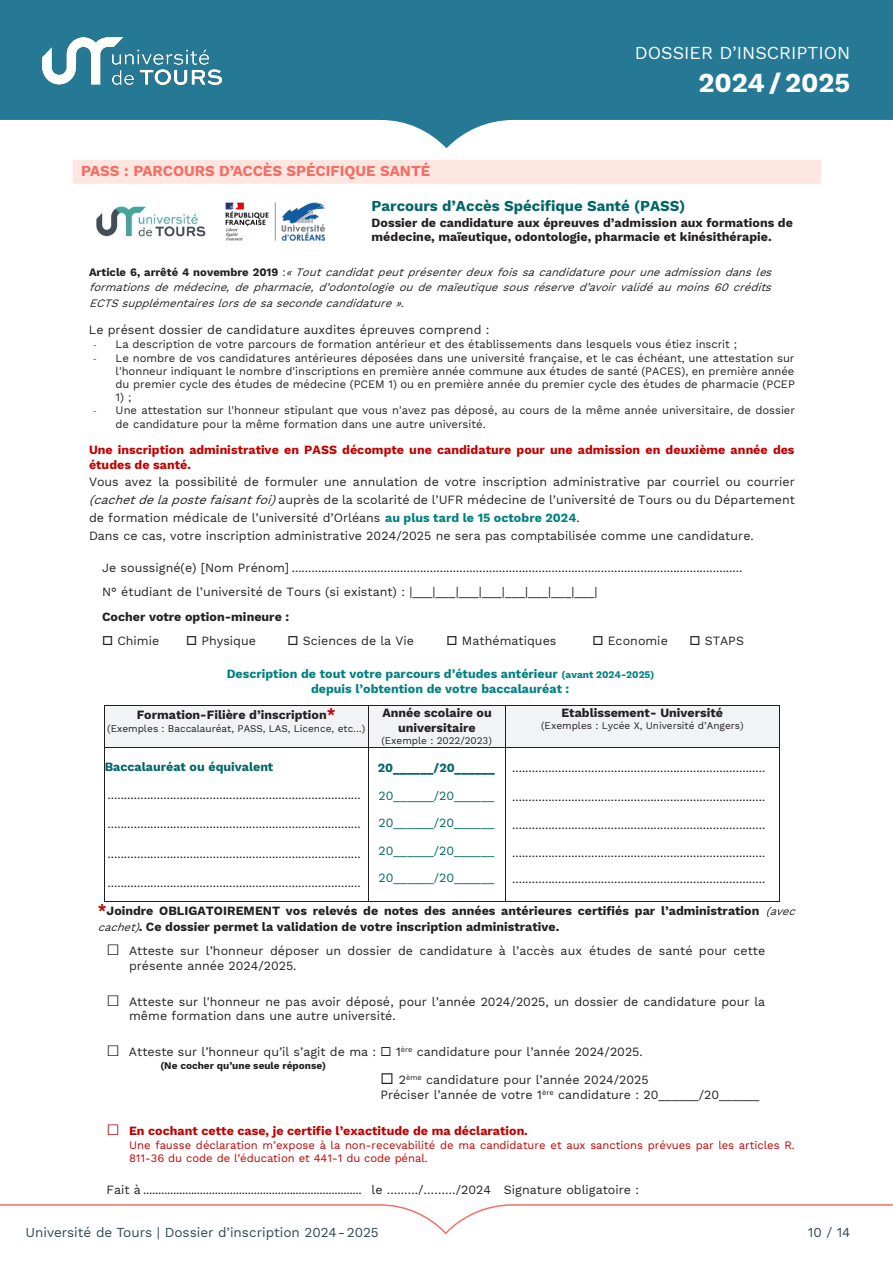
<style>
.page{position:relative;width:893px;height:1263px;background:#fff}
.page>*{position:absolute;margin:0;border:0;box-sizing:border-box;transform-origin:0 0}
.t1{font:700 27px "Work Sans";color:#fff}
.t2{font:18px "Work Sans";color:#fff}
.t3{font:700 15px "Work Sans";color:#066}
.TITRE_VERT{font:700 15px "Work Sans";color:#f26f66}
.t4{font:13.5px "Work Sans";color:#334650}
.t5{font:12.45px/18px "Work Sans";color:#231f20}
.t6{font:700 12.45px/14.7px "Work Sans";color:#231f20}
.t7{font:700 12.45px/14.7px "Work Sans";color:#c00000}
.t8{font:700 12.45px/15.5px "Work Sans";color:#008080;text-align:center}
.t9{font:12.45px/27.3px "Work Sans";letter-spacing:-.005em;color:#066;text-align:justify}
.t10{font:700 12.45px "Work Sans";color:#066}
.t11{font:11.25px/13.2px "Work Sans";letter-spacing:-.005em;color:#231f20;text-align:justify}
.t12{font:italic 11.25px/15.1px "Work Sans";color:#231f20;text-align:justify}
.t13{font:11.25px/13.2px "Work Sans";letter-spacing:-.005em;color:#c00000}
.t14{font:10.05px "Work Sans";color:#231f20}
.t15{font:700 10.05px "Work Sans";color:#231f20}
.s1{font-weight:700;font-style:normal}
.s2{font-style:normal}
.s3{font-family:"Calibri";font-weight:300}
.s4{font-style:italic}
.s5{font-weight:700;color:#008080}
.s6{font-weight:700}
.s7{font-size:10.05px}
.s8{font-size:15px;color:#c00000}
.s9{font-weight:400;font-style:italic;font-size:11.25px}
.s10{font-family:"Calibri";font-size:22.35px}
.s11{font-family:"Calibri";font-weight:400;font-size:22.35px}
</style>
<div class="page">
<svg style="left:0;top:0;width:893px;height:148px;fill:#257995"></svg>
<svg style="left:0;top:1204px;width:893px;height:31px"></svg>
<img style="left:43px;top:38px;width:179px;height:46px">
<div style="left:73px;top:160px;width:748px;height:16px;background:#fde6e0"></div>
<div style="left:73px;top:176px;width:748px;height:8px;background:#fde6e0"></div>
<div style="left:105px;top:705px;width:263px;height:42px;background:#f2f3f4"></div>
<div style="left:368px;top:705px;width:137px;height:42px;background:#f2f3f4"></div>
<div style="left:505px;top:705px;width:274px;height:42px;background:#f2f3f4"></div>
<hr style="left:105px;top:705px;width:263px;height:1px;background:#231f20">
<hr style="left:369px;top:705px;width:136px;height:1px;background:#231f20">
<hr style="left:506px;top:705px;width:273px;height:1px;background:#231f20">
<hr style="left:104px;top:705px;width:1px;height:42px;background:#231f20">
<hr style="left:368px;top:705px;width:1px;height:42px;background:#231f20">
<hr style="left:505px;top:705px;width:1px;height:42px;background:#231f20">
<hr style="left:779px;top:705px;width:1px;height:42px;background:#231f20">
<hr style="left:105px;top:747px;width:263px;height:1px;background:#231f20">
<hr style="left:369px;top:747px;width:136px;height:1px;background:#231f20">
<hr style="left:506px;top:747px;width:273px;height:1px;background:#231f20">
<hr style="left:104px;top:748px;width:1px;height:153px;background:#231f20">
<hr style="left:105px;top:901px;width:263px;height:1px;background:#231f20">
<hr style="left:368px;top:748px;width:1px;height:153px;background:#231f20">
<hr style="left:369px;top:901px;width:136px;height:1px;background:#231f20">
<hr style="left:505px;top:748px;width:1px;height:153px;background:#231f20">
<hr style="left:506px;top:901px;width:273px;height:1px;background:#231f20">
<hr style="left:779px;top:748px;width:1px;height:153px;background:#231f20">
<img style="left:97px;top:207px;width:109px;height:29px">
<img style="left:225px;top:202px;width:101px;height:39px">
<h2 class="t2" style="left:635px;top:43px;width:217px">DOSSIER D’INSCRIPTION</h2>
<h1 class="t1" style="left:698px;top:67px;width:153px">2024/2025</h1>
<p class="TITRE_VERT" style="left:81px;top:162px;width:351px">PASS : PARCOURS D’ACCÈS SPÉCIFIQUE SANTÉ</p>
<p class="t3" style="left:372px;top:197px;width:315px">Parcours d’Accès Spécifique Santé (PASS)</p>
<p class="t6" style="left:372px;top:216px;width:423px">Dossier de candidature aux épreuves d’admission aux formations de médecine, maïeutique, odontologie, pharmacie et kinésithérapie.</p>
<p class="t12" style="left:89px;top:265px;width:688px"><span class="s1">A r t i c l e 6 , a r r ê t é 4 n o v e m b r e 2 0 1 9</span> <span class="s2">:</span> « Toutcandidatpeutprésenterdeuxfoissacandidaturepouruneadmissiondansles formationsdemédecine,depharmacie,d’odontologieoudemaïeutiquesousréserved’avoirvalidéaumoins60crédits ECTSsupplémentaireslorsdesasecondecandidature ».</p>
<p class="t5" style="left:89px;top:322px;width:402px">Le présent dossier de candidature auxdites épreuves comprend :</p>
<p class="t11" style="left:93px;top:338px;width:646px"><span class="s3">-</span> La description de votre parcours de formation antérieur et des établissements dans lesquels vous étiez inscrit ;</p>
<p class="t11" style="left:116px;top:352px;width:681px;text-indent:-22px"><span class="s3">-</span> Le nombre de vos candidatures antérieures déposées dans une université française, et le cas échéant, une attestation sur l'honneur indiquant le nombre d'inscriptions en première année commune aux études de santé (PACES), en première année du premier cycle des études de médecine (PCEM 1) ou en première année du premier cycle des études de pharmacie (PCEP</p>
<p class="t11" style="left:116px;top:391px;width:17px">1) ;</p>
<p class="t11" style="left:116px;top:404px;width:681px;text-indent:-22px"><span class="s3">-</span> Une attestation sur l'honneur stipulant que vous n'avez pas déposé, au cours de la même année universitaire, de dossier de candidature pour la même formation dans une autre université.</p>
<p class="t7" style="left:89px;top:443px;width:707px">Une inscription administrative en PASS décompte une candidature pour une admission en deuxième année des études de santé.</p>
<p class="t5" style="left:89px;top:473px;width:707px">Vous avez la possibilité de formuler une annulation de votre inscription administrative par courriel ou courrier <span class="s4">(cachetdelapostefaisantfoi)</span>auprès de la scolarité de l’UFR médecine de l’université de Tours ou du Département de formation médicale de l’université d’Orléans <span class="s5">au plus tard le 15 octobre 2024</span>.<br>Dans ce cas, votre inscription administrative 2024/2025 ne sera pas comptabilisée comme une candidature.</p>
<p class="t5" style="left:102px;top:556px;width:642px;line-height:24.5px">Je soussigné(e) [Nom Prénom] .........................................................................................................................................<br>N° étudiant de l’université de Tours (si existant) : |___|___|___|___|___|___|___|___|<br><span class="s6">Cocher votre option-mineure :</span></p>
<p class="t5" style="left:102px;top:633px;width:59px">□ Chimie</p>
<p class="t5" style="left:186px;top:633px;width:71px">□ Physique</p>
<p class="t5" style="left:288px;top:633px;width:128px">□ Sciences de la Vie</p>
<p class="t5" style="left:446px;top:633px;width:111px">□ Mathématiques</p>
<p class="t5" style="left:592px;top:633px;width:77px">□ Economie</p>
<p class="t5" style="left:689px;top:633px;width:56px">□ STAPS</p>
<p class="t8" style="left:227px;top:667px;width:429px">Description de tout votre parcours d’études antérieur <span class="s7">(avant 2024-2025) </span>depuis l’obtention de votre baccalauréat :</p>
<p class="t6" style="left:137px;top:708px;width:200px">Formation-Filière d’inscription<span class="s8">*</span></p>
<p class="t14" style="left:107px;top:723px;width:260px">(Exemples : Baccalauréat, PASS, LAS, Licence, etc…)</p>
<p class="t10" style="left:105px;top:760px;width:170px">Baccalauréat ou équivalent</p>
<p class="t5" style="left:108px;top:786px;width:255px">.............................................................................</p>
<p class="t5" style="left:108px;top:816px;width:255px">.............................................................................</p>
<p class="t5" style="left:108px;top:845px;width:255px">.............................................................................</p>
<p class="t5" style="left:108px;top:874px;width:255px">.............................................................................</p>
<p class="t6" style="left:382px;top:706px;width:111px;text-align:center">Année scolaire ou universitaire</p>
<p class="t14" style="left:381px;top:735px;width:112px">(Exemple : 2022/2023)</p>
<p class="t10" style="left:378px;top:761px;width:118px">20______/20______</p>
<p class="t9" style="left:379px;top:782px;width:117px">20______/20______ 20______/20______ 20______/20______</p>
<p class="t9" style="left:379px;top:865px;width:117px">20______/20______</p>
<p class="t6" style="left:561px;top:706px;width:163px">Etablissement- Université</p>
<p class="t14" style="left:541px;top:720px;width:204px">(Exemples : Lycée X, Université d’Angers)</p>
<p class="t5" style="left:512px;top:759px;width:255px">.............................................................................</p>
<p class="t5" style="left:512px;top:788px;width:255px">.............................................................................</p>
<p class="t5" style="left:512px;top:816px;width:255px">.............................................................................</p>
<p class="t5" style="left:512px;top:840px;width:255px;line-height:26.4px">............................................................................. .............................................................................</p>
<p class="t6" style="left:98px;top:904px;width:703px;line-height:15.5px"><span class="s8">*</span>Joindre OBLIGATOIREMENT vos relevés de notes des années antérieures certifiés par l’administration <span class="s9">(avec cachet)</span>. Ce dossier permet la validation de votre inscription administrative.</p>
<p class="t5" style="left:129px;top:944px;width:638px;line-height:14.5px;text-indent:-22px"><span class="s10">□</span> Atteste sur l’honneur déposer un dossier de candidature à l’accès aux études de santé pour cette présente année 2024/2025.</p>
<p class="t5" style="left:129px;top:995px;width:638px;line-height:14.5px;text-indent:-22px"><span class="s10">□</span> Atteste sur l'honneur ne pas avoir déposé, pour l’année 2024/2025, un dossier de candidature pour la même formation dans une autre université.</p>
<p class="t5" style="left:107px;top:1044px;width:538px"><span class="s10">□</span> Atteste sur l’honneur qu’il s’agit de ma : ◻ 1<sup>ère</sup> candidature pour l’année 2024/2025.</p>
<p class="t15" style="left:160px;top:1059px;width:167px">(Ne cocher qu’une seule réponse)</p>
<p class="t5" style="left:380px;top:1073px;width:381px;line-height:14.9px">◻ 2<sup>ème</sup> candidature pour l’année 2024/2025<br>Préciser l’année de votre 1<sup>ère</sup> candidature : 20______/20______</p>
<p class="t7" style="left:107px;top:1124px;width:423px"><span class="s11">□</span> En cochant cette case, je certifie l’exactitude de ma déclaration.</p>
<p class="t13" style="left:129px;top:1139px;width:667px">Une fausse déclaration m’expose à la non-recevabilité de ma candidature et aux sanctions prévues par les articles R.<br>811-36 du code de l’éducation et 441-1 du code pénal.</p>
<p class="t5" style="left:107px;top:1181px;width:534px">Fait à ......................................................................... le …..…./………/2024 Signature obligatoire :</p>
<p class="t4" style="left:26px;top:1225px;width:355px">Université de Tours | Dossier d’inscription 2024-2025</p>
<p class="t4" style="left:808px;top:1225px;width:44px">10 / 14</p>
</div>
